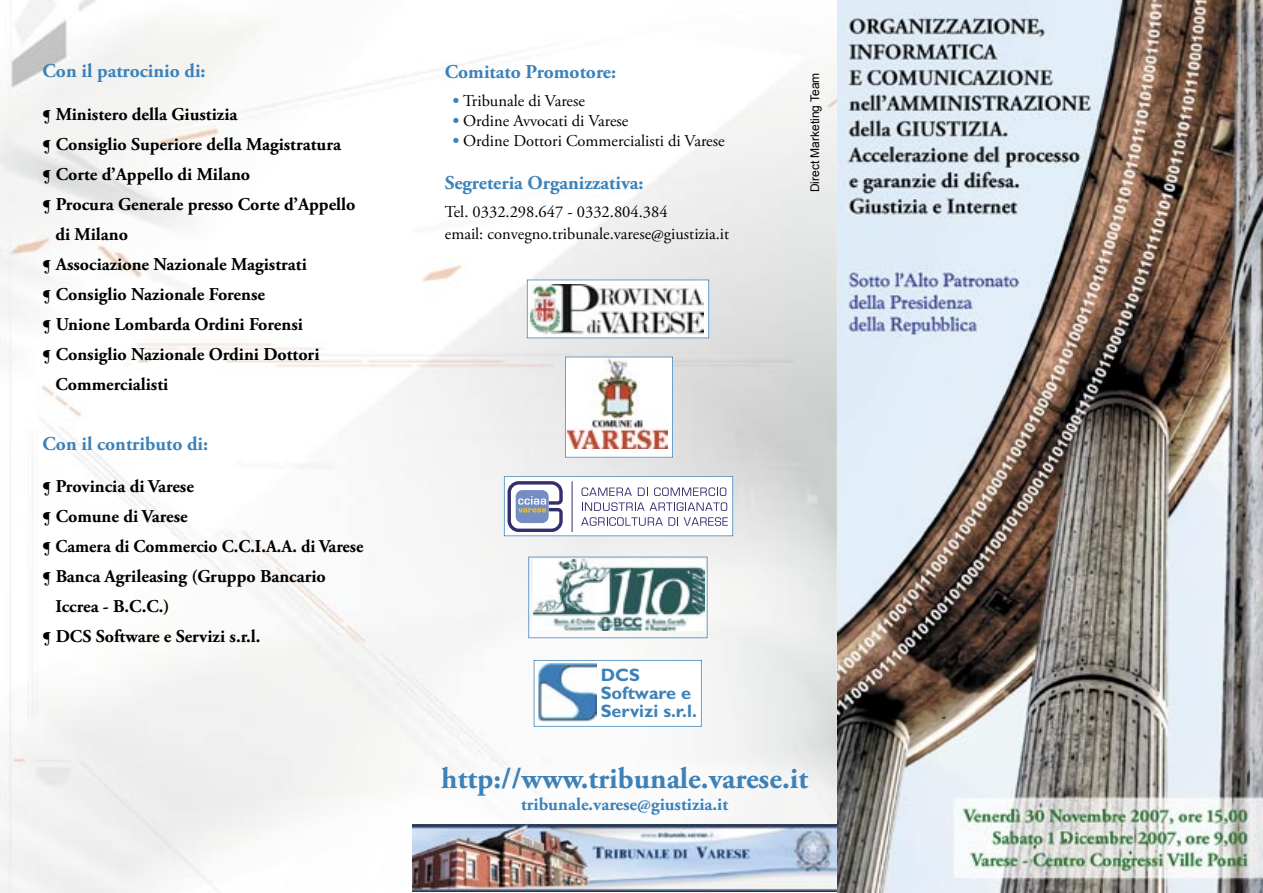
<style>
.page{position:relative;width:1263px;height:893px;background:#fff}
.page>*{position:absolute;margin:0;border:0;box-sizing:border-box;transform-origin:0 0}
.t1{font:700 30px "Adobe Garamond Pro";color:#3c81b8}
.t2{font:700 19.5px "Adobe Garamond Pro";color:#3c81b8}
.t3{font:700 18px "Adobe Garamond Pro";color:#000}
.t4{font:700 18px "Adobe Garamond Pro";color:#3c81b8}
.t5{font:700 18px/18px "Gill Sans Std";color:#3c81b8}
.t6{font:16.5px/21.6px "Adobe Garamond Pro";color:#000}
.t7{font:12px "Arial";color:#000}
.s1{font-weight:700;color:#3c81b8}
</style>
<div class="page">
<img style="left:0;top:0;width:1263px;height:893px">
<img style="left:412px;top:824px;width:425px;height:68px">
<div style="left:565px;top:357px;width:107px;height:100px;background:#fff"></div>
<img style="left:568px;top:359px;width:100px;height:89px">
<hr style="left:565px;top:357px;width:1px;height:100px;background:#3c81b8">
<hr style="left:565px;top:457px;width:107px;height:1px;background:#3c81b8">
<hr style="left:672px;top:357px;width:1px;height:100px;background:#3c81b8">
<hr style="left:565px;top:357px;width:107px;height:1px;background:#3c81b8">
<div style="left:527px;top:280px;width:182px;height:58px;background:#fff"></div>
<img style="left:531px;top:284px;width:172px;height:54px">
<hr style="left:527px;top:280px;width:1px;height:58px;background:#3c81b8">
<hr style="left:527px;top:338px;width:182px;height:1px;background:#3c81b8">
<hr style="left:708px;top:280px;width:1px;height:58px;background:#3c81b8">
<hr style="left:527px;top:280px;width:182px;height:1px;background:#3c81b8">
<div style="left:504px;top:477px;width:229px;height:59px;background:#fff"></div>
<hr style="left:572px;top:481px;width:1px;height:51px;background:#342e6d">
<svg style="left:582px;top:487px;width:50px;height:9px"></svg>
<svg style="left:638px;top:488px;width:10px;height:8px"></svg>
<svg style="left:654px;top:487px;width:72px;height:9px"></svg>
<svg style="left:582px;top:502px;width:62px;height:9px"></svg>
<svg style="left:650px;top:502px;width:77px;height:9px"></svg>
<svg style="left:581px;top:517px;width:97px;height:9px"></svg>
<svg style="left:684px;top:517px;width:44px;height:9px"></svg>
<hr style="left:504px;top:535px;width:229px;height:1px;background:#3c81b8">
<hr style="left:732px;top:477px;width:1px;height:59px;background:#3c81b8">
<hr style="left:504px;top:476px;width:229px;height:1px;background:#3c81b8">
<svg style="left:504px;top:476px;width:60px;height:61px"></svg>
<img style="left:533px;top:559px;width:171px;height:72px">
<hr style="left:528px;top:557px;width:1px;height:81px;background:#3c81b8">
<hr style="left:529px;top:637px;width:178px;height:1px;background:#3c81b8">
<hr style="left:707px;top:557px;width:1px;height:81px;background:#3c81b8">
<hr style="left:529px;top:557px;width:178px;height:1px;background:#3c81b8">
<svg style="left:534px;top:660px;width:168px;height:67px"></svg>
<p class="t2" style="left:43px;top:59px;width:165px">Con il patrocinio di:</p>
<p class="t3" style="left:43px;top:103px;width:196px">¶ Ministero della Giustizia</p>
<p class="t3" style="left:43px;top:133px;width:300px">¶ Consiglio Superiore della Magistratura</p>
<p class="t3" style="left:43px;top:163px;width:209px">¶ Corte d’Appello di Milano</p>
<p class="t3" style="left:43px;top:193px;width:314px">¶ Procura Generale presso Corte d’Appello</p>
<p class="t3" style="left:55px;top:223px;width:74px">di Milano</p>
<p class="t3" style="left:43px;top:253px;width:266px">¶ Associazione Nazionale Magistrati</p>
<p class="t3" style="left:43px;top:283px;width:224px">¶ Consiglio Nazionale Forense</p>
<p class="t3" style="left:43px;top:313px;width:262px">¶ Unione Lombarda Ordini Forensi</p>
<p class="t3" style="left:43px;top:343px;width:278px">¶ Consiglio Nazionale Ordini Dottori</p>
<p class="t3" style="left:55px;top:373px;width:114px">Commercialisti</p>
<p class="t2" style="left:43px;top:432px;width:167px">Con il contributo di:</p>
<p class="t3" style="left:43px;top:476px;width:153px">¶ Provincia di Varese</p>
<p class="t3" style="left:43px;top:506px;width:147px">¶ Comune di Varese</p>
<p class="t3" style="left:43px;top:536px;width:322px">¶ Camera di Commercio C.C.I.A.A. di Varese</p>
<p class="t3" style="left:43px;top:566px;width:285px">¶ Banca Agrileasing (Gruppo Bancario</p>
<p class="t3" style="left:55px;top:596px;width:116px">Iccrea - B.C.C.)</p>
<p class="t3" style="left:43px;top:626px;width:220px">¶ DCS Software e Servizi s.r.l.</p>
<p class="t2" style="left:445px;top:60px;width:173px">Comitato Promotore:</p>
<p class="t6" style="left:453px;top:91px;width:134px"><span class="s1">•</span> Tribunale di Varese</p>
<p class="t6" style="left:453px;top:111px;width:177px"><span class="s1">•</span> Ordine Avvocati di Varese</p>
<p class="t6" style="left:453px;top:130px;width:273px"><span class="s1">•</span> Ordine Dottori Commercialisti di Varese</p>
<p class="t2" style="left:445px;top:171px;width:200px">Segreteria Organizzativa:</p>
<p class="t6" style="left:445px;top:202px;width:286px">Tel. 0332.298.647 - 0332.804.384<br>email: convegno.tribunale.varese@giustizia.it</p>
<p class="t7" style="left:807px;top:192px;width:121px;rotate:-90deg">Direct Marketing Team</p>
<p class="t5" style="left:601px;top:666px;width:98px">DCS<br>Software e<br>Servizi s.r.l.</p>
<h1 class="t1" style="left:441px;top:761px;width:368px">http://www.tribunale.varese.it</h1>
<p class="t4" style="left:521px;top:794px;width:209px">tribunale.varese@giustizia.it</p>
</div>
